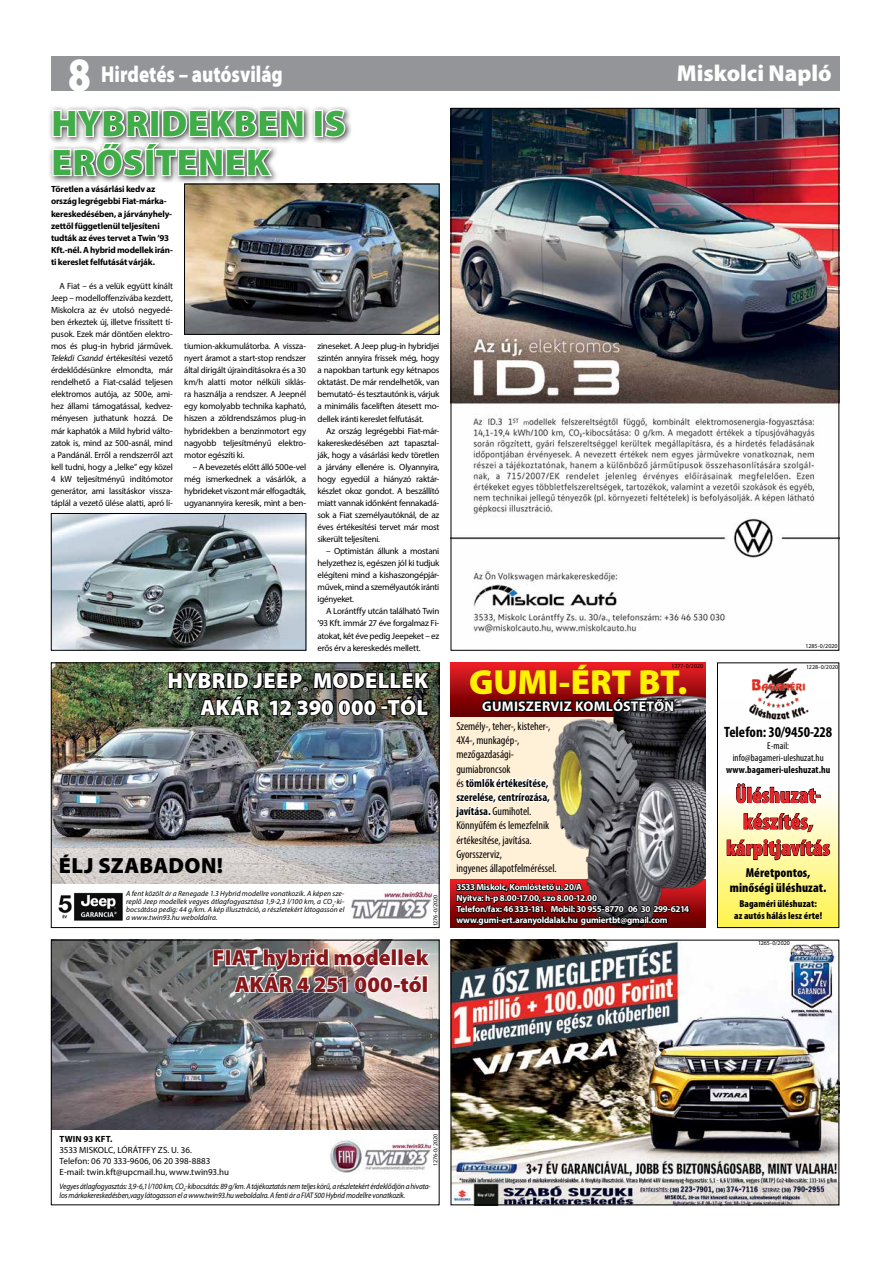
<style>
.page{position:relative;width:893px;height:1262px;background:#fff}
.page>*{position:absolute;margin:0;border:0;box-sizing:border-box;transform-origin:0 0}
.t1{font:900 37px/39px "Myriad Pro";letter-spacing:.015em;color:#41ad49}
.t2{font:900 35px "Myriad Pro";letter-spacing:-.005em;color:#fff200}
.t3{font:900 23px "Myriad Pro";color:#fff;scale:.82 1}
.t4{font:900 23px "Myriad Pro";color:#fff}
.t5{font:900 22px/26.4px "Myriad Pro";letter-spacing:.015em;color:#fff;text-align:right}
.t6{font:900 22px/26.4px "Myriad Pro";color:#87171b;text-align:right}
.t7{font:900 condensed 22px/26.4px "Myriad Pro";color:#eb2329;text-align:center}
.t8{font:900 22px "Myriad Pro";letter-spacing:.015em;color:#000}
.t9{font:700 condensed 15px "Myriad Pro";letter-spacing:-.005em;color:#000}
.t10{font:700 14px "Myriad Pro";letter-spacing:.015em;color:#fff}
.t11{font:900 condensed 13px/15.6px "Myriad Pro";letter-spacing:.005em;color:#000;text-align:center}
.t12{font:condensed 11.5px/14.2px "Myriad Pro";letter-spacing:-.005em;color:#000}
.t13{font:900 condensed 10px/12px "Myriad Pro";letter-spacing:.01em;color:#000;text-align:center}
.t14{font:condensed 10px/12px "Myriad Pro";letter-spacing:.005em;color:#000;text-align:center}
.t15{font:700 condensed 10px "Myriad Pro";letter-spacing:.005em;color:#000}
.t16{font:9px/12px "Myriad Pro";letter-spacing:-.02em;color:#000;text-align:justify}
.t17{font:700 9px/12.1px "Myriad Pro";letter-spacing:-.02em;color:#000}
.t18{font:700 9px/10.8px "Myriad Pro";letter-spacing:-.02em;color:#fff}
.t19{font:9px/10.8px "Myriad Pro";letter-spacing:.005em;color:#000}
.t20{font:700 9px "Myriad Pro";letter-spacing:.015em;color:#000}
.t21{font:italic 8px/9.6px "Myriad Pro";letter-spacing:-.015em;color:#000;scale:.92 1}
.t22{font:italic 7.5px/8px "Myriad Pro";letter-spacing:.01em;color:#000;text-align:justify}
.t23{font:6px "Myriad Pro";color:#000}
.s1{font-size:48px}
.s2{font-style:italic}
.s3{font-weight:700}
</style>
<div class="page">
<div style="left:48px;top:105px;width:305px;height:79px;background:#000;opacity:.75"></div>
<div style="left:314px;top:110px;width:9px;height:27px;border:3px solid #fff"></div>
<svg style="left:323px;top:108px;width:24px;height:31px"></svg>
<svg style="left:51px;top:107px;width:254px;height:71px"></svg>
<div style="left:51px;top:57px;width:788px;height:34px;background:#939598"></div>
<img style="left:53px;top:941px;width:384px;height:188px">
<div style="left:51px;top:939px;width:388px;height:266px;border:1px solid #000"></div>
<img style="left:329px;top:1139px;width:103px;height:34px">
<svg style="left:212px;top:927px;width:220px;height:67px"></svg>
<div style="left:422px;top:975px;width:6px;height:17px;border:2px solid #fff"></div>
<img style="left:453px;top:941px;width:384px;height:262px">
<div style="left:451px;top:939px;width:388px;height:266px;border:1px solid #000"></div>
<img style="left:53px;top:664px;width:384px;height:219px">
<div style="left:51px;top:662px;width:388px;height:265px;border:1px solid #000"></div>
<img style="left:167px;top:582px;width:265px;height:134px">
<img style="left:58px;top:892px;width:64px;height:28px">
<img style="left:351px;top:889px;width:81px;height:29px">
<div style="left:451px;top:716px;width:255px;height:163px;background:#fff0d8"></div>
<div style="left:451px;top:662px;width:255px;height:54px;background:linear-gradient(to bottom,#ed1e27,#5e0000)"></div>
<div style="left:451px;top:879px;width:255px;height:48px;background:linear-gradient(to bottom,#ee1e28,#610000)"></div>
<img style="left:646px;top:694px;width:60px;height:81px">
<img style="left:553px;top:730px;width:93px;height:42px">
<img style="left:690px;top:775px;width:16px;height:116px">
<svg style="left:481px;top:650px;width:194px;height:80px"></svg>
<svg style="left:454px;top:772px;width:236px;height:174px"></svg>
<img style="left:453px;top:110px;width:384px;height:523px">
<svg style="left:719px;top:786px;width:118px;height:139px;background:#fef796"></svg>
<svg style="left:736px;top:783px;width:10px;height:20px"></svg>
<div style="left:747px;top:787px;width:4px;height:15px;border:1px solid #000"></div>
<svg style="left:752px;top:786px;width:68px;height:17px"></svg>
<svg style="left:743px;top:813px;width:71px;height:19px"></svg>
<svg style="left:727px;top:839px;width:103px;height:24px;background:#bcb87f"></svg>
<div style="left:717px;top:662px;width:122px;height:265px;border:1px solid #000"></div>
<img style="left:749px;top:668px;width:60px;height:52px">
<img style="left:186px;top:186px;width:251px;height:146px">
<div style="left:184px;top:184px;width:255px;height:150px;border:1px solid #000"></div>
<img style="left:53px;top:515px;width:251px;height:133px">
<div style="left:51px;top:513px;width:255px;height:137px;border:1px solid #000"></div>
<h3 class="t3" style="left:68px;top:61px;width:263px"><span class="s1">8</span> Hirdetés – autósvilág</h3>
<h3 class="t4" style="left:677px;top:60px;width:156px">Miskolci Napló</h3>
<h1 class="t1" style="left:51px;top:104px;width:296px">HYBRIDEKBEN IS<br>ERŐSÍTENEK</h1>
<p class="t17" style="left:51px;top:183px;width:123px">Töretlen a vásárlási kedv az ország legrégebbi Fiat-márka&shy;kereskedésében, a járványhely&shy;zettől függetlenül teljesíteni tudták az éves tervet a Twin ’93<br>Kft.-nél. A hybrid modellek irán&shy;ti kereslet felfutását várják.</p>
<p class="t16" style="left:51px;top:280px;width:123px;text-indent:9px">A Fiat – és a velük együtt kínált Jeep – modelloffenzívába kezdett, Miskolcra az év utolsó negyedé&shy;ben érkeztek új, illetve frissített tí&shy;pusok. Ezek már döntően elektro&shy;mos és plug-in hybrid járművek.<br><span class="s2">Telekdi Csanád</span> értékesítési vezető érdeklődésünkre elmondta, már rendelhető a Fiat-család teljesen elektromos autója, az 500e, ami&shy;hez állami támogatással, kedvez&shy;ményesen juthatunk hozzá. De már kaphatók a Mild hybrid válto&shy;zatok is, mind az 500-asnál, mind a Pandánál. Erről a rendszerről azt kell tudni, hogy a „lelke” egy közel 4 kW teljesítményű indítómotor generátor, ami lassításkor vissza&shy;táplál a vezető ülése alatti, apró lí-</p>
<p class="t16" style="left:184px;top:340px;width:123px">tiumion-akkumulátorba. A vissza&shy;nyert áramot a start-stop rendszer által dirigált újraindításokra és a 30 km/h alatti motor nélküli siklás&shy;ra használja a rendszer. A Jeepnél egy komolyabb technika kapható, hiszen a zöldrendszámos plug-in hybridekben a benzinmotort egy nagyobb teljesítményű elektro&shy;motor egészíti ki.</p>
<p class="t16" style="left:184px;top:460px;width:123px;text-indent:9px">– A bevezetés előtt álló 500e-vel még ismerkednek a vásárlók, a hybrideket viszont már elfogadták, ugyanannyira keresik, mint a ben-</p>
<p class="t16" style="left:317px;top:340px;width:123px">zineseket. A Jeep plug-in hybridjei szintén annyira frissek még, hogy a napokban tartunk egy kétnapos oktatást. De már rendelhetők, van bemutató- és tesztautónk is, várjuk a minimális faceliften átesett mo&shy;dellek iránti kereslet felfutását.</p>
<p class="t16" style="left:317px;top:424px;width:123px;text-indent:9px">Az ország legrégebbi Fiat-már&shy;kakereskedésében azt tapasztal&shy;ják, hogy a vásárlási kedv töretlen a járvány ellenére is. Olyannyira, hogy egyedül a hiányzó raktár&shy;készlet okoz gondot. A beszállító miatt vannak időnként fennakadá&shy;sok a Fiat személyautóknál, de az éves értékesítési tervet már most sikerült teljesíteni.</p>
<p class="t16" style="left:317px;top:545px;width:123px;text-indent:9px">– Optimistán állunk a mostani helyzethez is, egészen jól ki tudjuk elégíteni mind a kishaszongépjár&shy;művek, mind a személyautók iránti igényeket.</p>
<p class="t16" style="left:317px;top:605px;width:123px;text-indent:9px">A Lorántffy utcán található Twin ’93 Kft. immár 27 éve forgalmaz Fi&shy;atokat, két éve pedig Jeepeket – ez erős érv a kereskedés mellett.</p>
<h3 class="t5" style="left:168px;top:667px;width:262px">HYBRID JEEP<sub>®</sub> MODELLEK<br>AKÁR 12 390 000 -TÓL</h3>
<h3 class="t8" style="left:59px;top:853px;width:166px">ÉLJ SZABADON!</h3>
<p class="t22" style="left:126px;top:889px;width:220px">A fent közölt ár a Renegade 1.3 Hybrid modellre vonatkozik. A képen sze&shy;replő Jeep modellek vegyes átlagfogyasztása 1,9-2,3 l/100 km, a CO<sub>2</sub>-ki&shy;bocsátása pedig: 44 g/km. A kép illusztráció, a részletekért látogasson el a www.twin93.hu weboldalra.</p>
<p class="t23" style="left:432px;top:926px;width:33px;rotate:-90deg">1276-0/2020</p>
<h3 class="t6" style="left:213px;top:945px;width:217px">FIAT hybrid modellek<br>AKÁR 4 251 000-tól</h3>
<p class="t23" style="left:805px;top:642px;width:34px">1285-0/2020</p>
<p class="t23" style="left:672px;top:662px;width:33px">1277-0/2020</p>
<p class="t23" style="left:806px;top:663px;width:34px">1228-0/2020</p>
<h2 class="t2" style="left:469px;top:662px;width:220px">GUMI-ÉRT BT.</h2>
<h3 class="t10" style="left:482px;top:696px;width:193px">GUMISZERVIZ KOMLÓSTETŐN</h3>
<p class="t12" style="left:456px;top:719px;width:102px">Személy-, teher-, kisteher-,<br>4X4-, munkagép-, mezőgazdasági&shy;gumiabroncsok<br>és <span class="s3">tömlők értékesítése, szerelése, centrírozása, javítása.</span> Gumihotel.<br>Könnyűfém és lemezfelnik értékesítése, javítása.<br>Gyorsszerviz,<br>ingyenes állapotfelméréssel.</p>
<h3 class="t9" style="left:724px;top:723px;width:109px">Telefon: 30/9450-228</h3>
<p class="t14" style="left:733px;top:739px;width:92px">E-mail: info@bagameri-uleshuzat.hu</p>
<p class="t15" style="left:726px;top:763px;width:106px">www.bagameri-uleshuzat.hu</p>
<h3 class="t7" style="left:726px;top:782px;width:105px">Üléshuzat&shy;készítés, kárpitjavítás</h3>
<h3 class="t11" style="left:730px;top:864px;width:98px">Méretpontos, minőségi üléshuzat.</h3>
<p class="t13" style="left:734px;top:897px;width:90px">Bagaméri üléshuzat: az autós hálás lesz érte!</p>
<p class="t18" style="left:456px;top:881px;width:234px">3533 Miskolc, Komlóstető u. 20/A<br>Nyitva: h-p 8.00-17.00, szo 8.00-12.00<br>Telefon/fax: 46 333-181. Mobil: 30 955-8770 06 30 299-6214 www.gumi-ert.aranyoldalak.hu gumiertbt@gmail.com</p>
<p class="t23" style="left:758px;top:939px;width:33px">1265-0/2020</p>
<p class="t23" style="left:432px;top:1165px;width:33px;rotate:-90deg">1276-0/2020</p>
<p class="t20" style="left:60px;top:1133px;width:55px">TWIN 93 KFT.</p>
<p class="t19" style="left:60px;top:1144px;width:171px">3533 MISKOLC, LÓRÁTFFY ZS. U. 36.<br>Telefon: 06 70 333-9606, 06 20 398-8883<br>E-mail: twin.kft@upcmail.hu, www.twin93.hu</p>
<p class="t21" style="left:60px;top:1181px;width:405px">Vegyes átlagfogyasztás: 3,9-6,1 l/100 km, CO<sub>2</sub>-kibocsátás: 89 g/km. A tájékoztatás nem teljes körű, a részletekért érdeklődjön a hivata&shy;los márkakereskedésben,vagy látogasson el a www.twin93.hu weboldalra. A fenti ár a FIAT 500 Hybrid modellre vonatkozik.</p>
</div>
